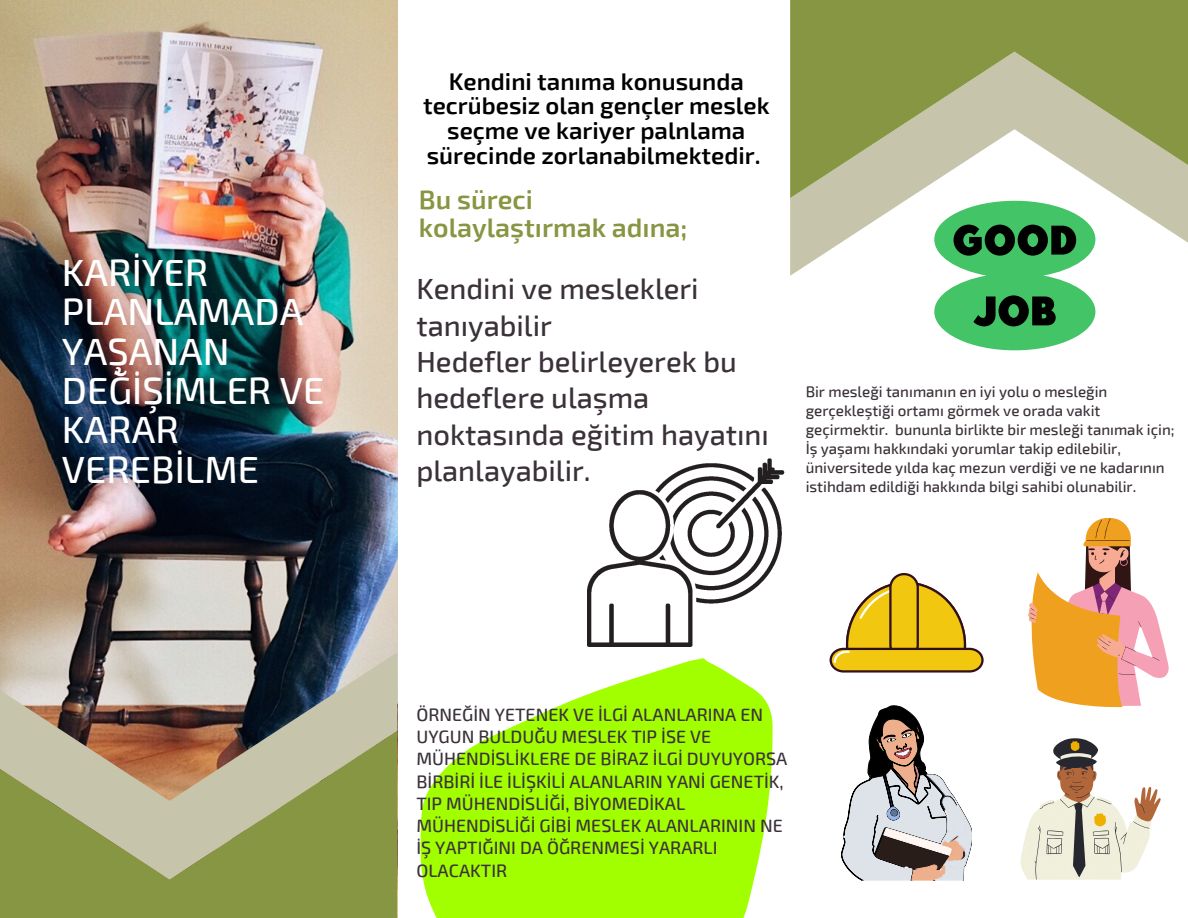
<style>
.page{position:relative;width:1188px;height:918px;background:#fff}
.page>*{position:absolute;margin:0;border:0;box-sizing:border-box;transform-origin:0 0}
.t1{font:500 37.95px/39.3px "Exo 2";color:#fff}
.t2{font:500 29.1px/36.3px "Exo 2";color:#3a3139}
.t3{font:600 26.85px/28.2px "Exo 2";color:#879642}
.t4{font:600 24.15px/24.9px "Exo 2";color:#000;text-align:center}
.t5{font:500 17.85px/22.4px "Exo 2";color:#3a3139}
.t6{font:500 15.15px/18.9px "Exo 2";color:#3a3139}
</style>
<div class="page">
<img style="left:0;top:0;width:398px;height:918px">
<img style="left:0;top:652px;width:397px;height:79px">
<svg style="left:0;top:731px;width:397px;height:187px;background:#9ea065"></svg>
<svg style="left:790px;top:198px;width:398px;height:78px"></svg>
<svg style="left:790px;top:0;width:398px;height:198px;background:#a5ae74"></svg>
<img style="left:587px;top:458px;width:198px;height:189px">
<svg style="left:420px;top:658px;width:353px;height:260px;fill:#a2ff00"></svg>
<svg style="left:934px;top:201px;width:161px;height:149px"></svg>
<svg style="left:830px;top:573px;width:154px;height:100px"></svg>
<svg style="left:1028px;top:518px;width:141px;height:190px"></svg>
<svg style="left:841px;top:706px;width:131px;height:175px"></svg>
<svg style="left:1021px;top:738px;width:140px;height:142px"></svg>
<p class="t1" style="left:62px;top:251px;width:264px">KARİYER<br>PLANLAMADA<br>YAŞANAN<br>DEĞİŞİMLER VE<br>KARAR<br>VEREBİLME</p>
<p class="t4" style="left:423px;top:67px;width:348px">Kendini tanıma konusunda tecrübesiz olan gençler meslek seçme ve kariyer palnlama sürecinde zorlanabilmektedir.</p>
<p class="t3" style="left:419px;top:184px;width:270px">Bu süreci kolaylaştırmak adına;</p>
<p class="t2" style="left:416px;top:269px;width:284px">Kendini ve meslekleri tanıyabilir</p>
<p class="t2" style="left:416px;top:342px;width:354px">Hedefler belirleyerek bu hedeflere ulaşma noktasında eğitim hayatını planlayabilir.</p>
<p class="t6" style="left:806px;top:382px;width:370px">Bir mesleği tanımanın en iyi yolu o mesleğin gerçekleştiği ortamı görmek ve orada vakit geçirmektir. bununla birlikte bir mesleği tanımak için;</p>
<p class="t6" style="left:806px;top:438px;width:361px">İş yaşamı hakkındaki yorumlar takip edilebilir, üniversitede yılda kaç mezun verdiği ve ne kadarının istihdam edildiği hakkında bilgi sahibi olunabilir.</p>
<p class="t5" style="left:416px;top:702px;width:373px">ÖRNEĞİN YETENEK VE İLGİ ALANLARINA EN UYGUN BULDUĞU MESLEK TIP İSE VE MÜHENDİSLİKLERE DE BİRAZ İLGİ DUYUYORSA BİRBİRİ İLE İLİŞKİLİ ALANLARIN YANİ GENETİK, TIP MÜHENDİSLİĞİ, BİYOMEDİKAL MÜHENDİSLİĞİ GİBİ MESLEK ALANLARININ NE İŞ YAPTIĞINI DA ÖĞRENMESİ YARARLI OLACAKTIR</p>
</div>
